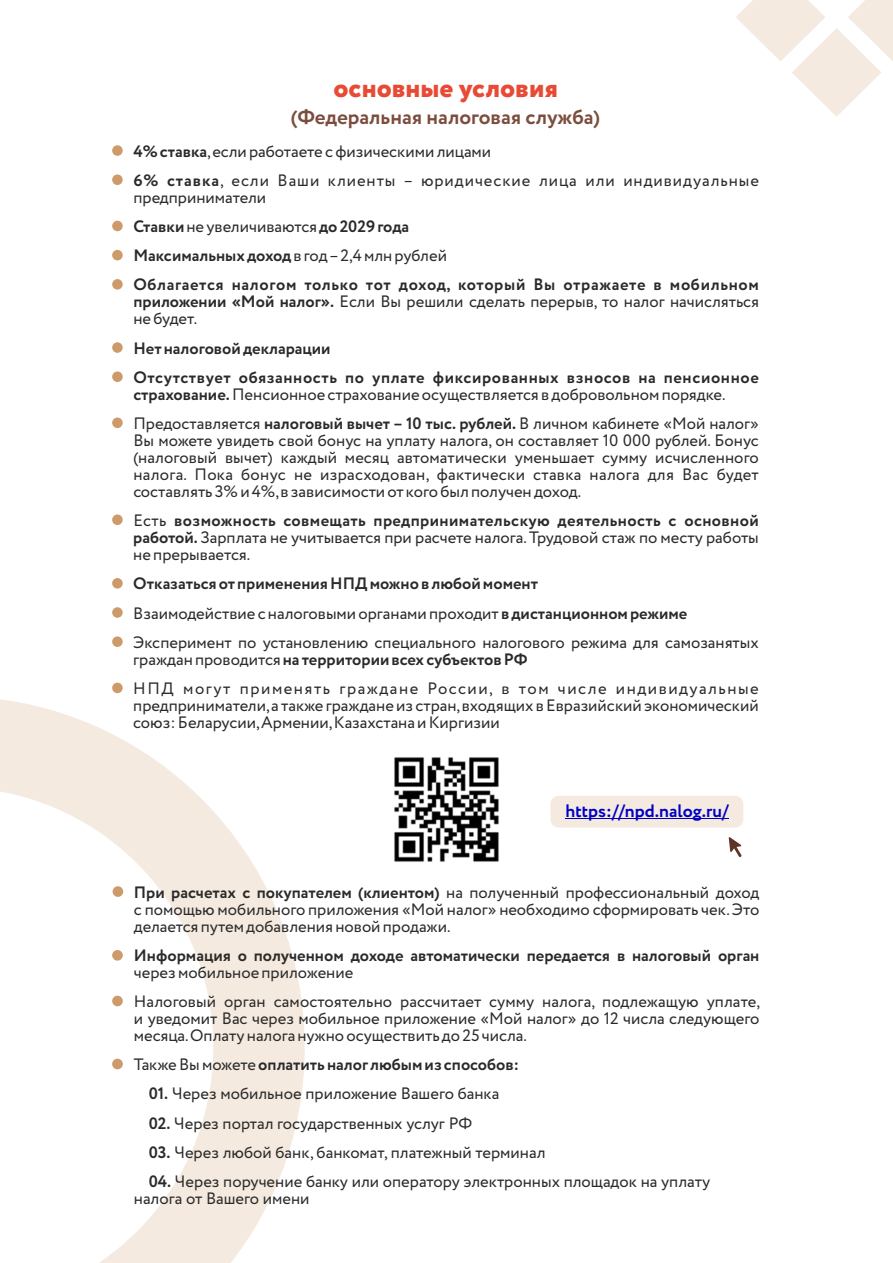
<style>
.page{position:relative;width:893px;height:1263px;background:#fff}
.page>*{position:absolute;margin:0;border:0;box-sizing:border-box;transform-origin:0 0}
.t1{font:800 27px "Circe";color:#e74b36}
.t2{font:700 21px "Circe";color:#7c4d3e}
.t3{font:700 18px "Circe";color:#0000c4}
.t4{font:16.5px/17px "Circe";color:#2b2a29}
.t5{font:700 16.5px/29.2px "Circe";letter-spacing:.025em;color:#2b2a29}
.t6{font:700 16.5px "Circe";color:#2b2a29}
.t7{font:16.5px/29.2px "Circe";letter-spacing:.09em;color:#2b2a29}
.t8{font:16.5px/29.2px "Circe";letter-spacing:.06em;color:#2b2a29}
.t9{font:700 16.5px/29.2px "Circe";letter-spacing:.04em;color:#2b2a29}
.s1{font-weight:700}
.s2{font-weight:400}
</style>
<div class="page">
<svg style="left:0;top:699px;width:305px;height:564px"></svg>
<svg style="left:736px;top:0;width:157px;height:117px"></svg>
<div style="left:112px;top:145px;width:11px;height:11px;background:#cd9b6a;border-radius:50%"></div>
<div style="left:112px;top:174px;width:11px;height:11px;background:#cd9b6a;border-radius:50%"></div>
<div style="left:112px;top:250px;width:11px;height:10px;background:#cd9b6a;border-radius:50%"></div>
<div style="left:112px;top:342px;width:11px;height:11px;background:#cd9b6a;border-radius:50%"></div>
<div style="left:112px;top:417px;width:11px;height:11px;background:#cd9b6a;border-radius:50%"></div>
<img style="left:394px;top:757px;width:105px;height:105px">
<div style="left:550px;top:796px;width:193px;height:31px;background:#f4eae0;border-radius:8px"></div>
<hr style="left:565px;top:818px;width:164px;height:1px;background:#0000c4">
<svg style="left:729px;top:837px;width:13px;height:20px"></svg>
<div style="left:113px;top:886px;width:10px;height:11px;background:#cd9b6a;border-radius:50%"></div>
<div style="left:112px;top:996px;width:11px;height:10px;background:#cd9b6a;border-radius:50%"></div>
<div style="left:112px;top:221px;width:11px;height:10px;background:#cd9b6a;border-radius:50%"></div>
<div style="left:112px;top:279px;width:11px;height:11px;background:#cd9b6a;border-radius:50%"></div>
<div style="left:112px;top:371px;width:11px;height:11px;background:#cd9b6a;border-radius:50%"></div>
<div style="left:112px;top:514px;width:11px;height:11px;background:#cd9b6a;border-radius:50%"></div>
<div style="left:112px;top:578px;width:11px;height:11px;background:#cd9b6a;border-radius:50%"></div>
<div style="left:112px;top:636px;width:11px;height:11px;background:#cd9b6a;border-radius:50%"></div>
<div style="left:112px;top:607px;width:11px;height:11px;background:#cd9b6a;border-radius:50%"></div>
<div style="left:112px;top:950px;width:11px;height:11px;background:#cd9b6a;border-radius:50%"></div>
<div style="left:112px;top:1059px;width:11px;height:10px;background:#cd9b6a;border-radius:50%"></div>
<div style="left:112px;top:683px;width:11px;height:10px;background:#cd9b6a;border-radius:50%"></div>
<h1 class="t1" style="left:333px;top:76px;width:226px">основные условия</h1>
<p class="t2" style="left:291px;top:108px;width:311px">(Федеральная налоговая служба)</p>
<p class="t8" style="left:133px;top:137px;width:627px"><span class="s1">4% ставка</span>,если работаете с физическими лицами<br><span class="s1">6% ставка</span>, если Ваши клиенты – юридические лица или индивидуальные</p>
<p class="t5" style="left:133px;top:184px;width:627px"><span class="s2">предприниматели<br></span>Ставки <span class="s2">не увеличиваются</span>до 2029 года<br>Максимальных доход <span class="s2">в год –2,4 млн рублей<br></span>Облагается налогом только тот доход, который Вы отражаете в мобильном</p>
<p class="t4" style="left:133px;top:294px;width:627px"><span class="s1">приложении «Мой налог».</span> Если Вы решили сделать перерыв, то налог начисляться не будет.</p>
<p class="t9" style="left:133px;top:334px;width:627px">Нет налоговой декларации<br>Отсутствует обязанность по уплате фиксированных взносов на пенсионное</p>
<p class="t4" style="left:133px;top:381px;width:627px;line-height:29.2px"><span class="s1">страхование.</span>Пенсионное страхование осуществляется в добровольном порядке.<br>Предоставляется <span class="s1">налоговый вычет – 10 тыс. рублей.</span> В личном кабинете «Мой налог»</p>
<p class="t4" style="left:133px;top:433px;width:627px;text-align:justify">Вы можете увидеть свой бонус на уплату налога, он составляет 10 000 рублей. Бонус (налоговый вычет) каждый месяц автоматически уменьшает сумму исчисленного налога. Пока бонус не израсходован, фактически ставка налога для Вас будет составлять 3% и 4%,в зависимости от кого был получен доход.</p>
<p class="t4" style="left:133px;top:513px;width:627px;text-align:justify">Есть <span class="s1">возможность совмещать предпринимательскую деятельность с основной работой.</span> Зарплата не учитывается при расчете налога. Трудовой стаж по месту работы не прерывается.</p>
<p class="t4" style="left:133px;top:570px;width:627px;line-height:29.2px"><span class="s1">Отказаться от применения НПД можно в любой момент<br></span>Взаимодействие с налоговыми органами проходит <span class="s1">в дистанционном режиме<br></span>Эксперимент по установлению специального налогового режима для самозанятых</p>
<p class="t7" style="left:133px;top:646px;width:627px">граждан проводится<span class="s1">на территории всех субъектов РФ<br></span>НПД могут применять граждане России, в том числе индивидуальные</p>
<p class="t4" style="left:133px;top:698px;width:627px">предприниматели,а также граждане из стран,входящих в Евразийский экономический союз: Беларусии,Армении,Казахстана и Киргизии</p>
<p class="t3" style="left:565px;top:803px;width:165px">https://npd.nalog.ru/</p>
<p class="t4" style="left:134px;top:884px;width:627px;text-align:justify"><span class="s1">При расчетах с покупателем (клиентом)</span> на полученный профессиональный доход с помощью мобильного приложения «Мой налог» необходимо сформировать чек.Это делается путем добавления новой продажи.</p>
<p class="t6" style="left:134px;top:948px;width:627px">Информация о полученном доходе автоматически передается в налоговый орган</p>
<p class="t4" style="left:134px;top:959px;width:628px;line-height:29.2px">через мобильное приложение<br>Налоговый орган самостоятельно рассчитает сумму налога, подлежащую уплате,</p>
<p class="t4" style="left:134px;top:1011px;width:627px">и уведомит Вас через мобильное приложение «Мой налог» до 12 числа следующего месяца.Оплату налога нужно осуществить до 25 числа.</p>
<p class="t6" style="left:134px;top:1057px;width:387px"><span class="s2">Также Вы можете</span> оплатить налог любым из способов:</p>
<p class="t4" style="left:149px;top:1086px;width:352px"><span class="s1">01.</span> Через мобильное приложение Вашего банка</p>
<p class="t4" style="left:149px;top:1115px;width:325px"><span class="s1">02.</span> Через портал государственных услуг РФ</p>
<p class="t4" style="left:149px;top:1145px;width:398px"><span class="s1">03.</span> Через любой банк, банкомат, платежный терминал</p>
<p class="t4" style="left:134px;top:1174px;width:578px;text-indent:15px"><span class="s1">04.</span> Через поручение банку или оператору электронных площадок на уплату налога от Вашего имени</p>
</div>
